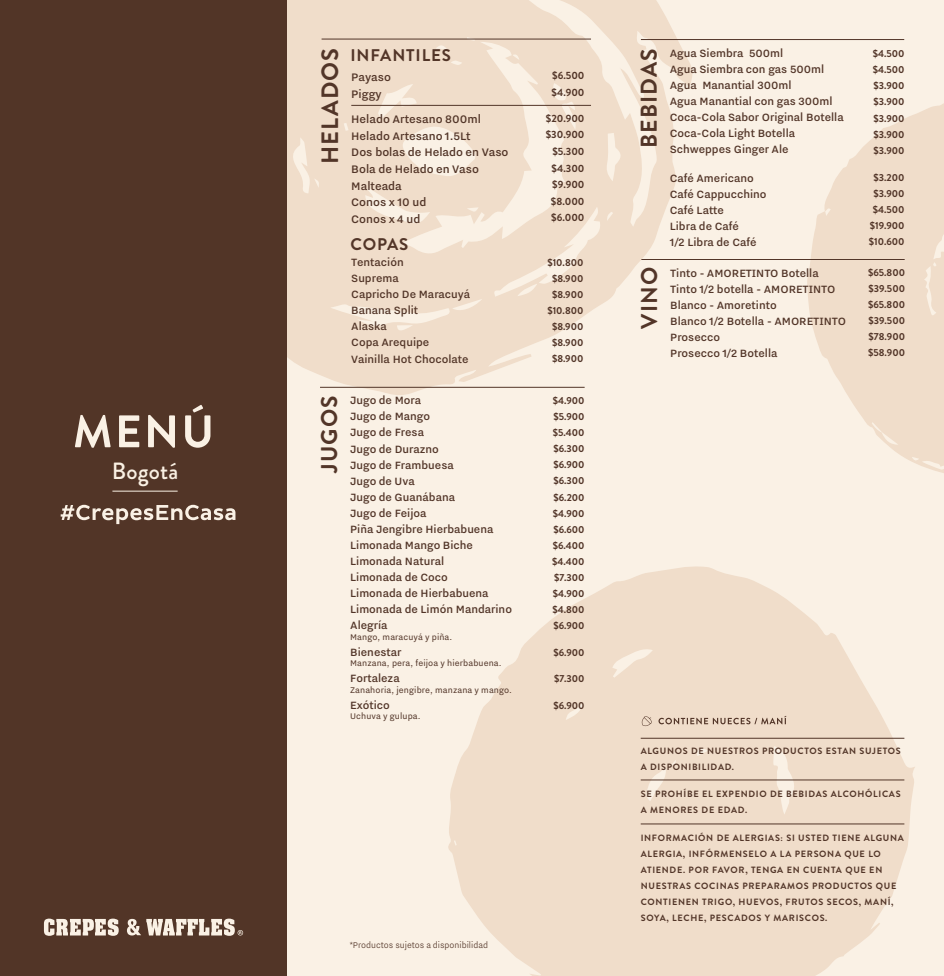
<style>
.page{position:relative;width:944px;height:976px;background:#fff}
.page>*{position:absolute;margin:0;border:0;box-sizing:border-box;transform-origin:0 0}
.t1{font:700 23.55px "Brandon Grotesque";letter-spacing:.05em;color:#523528}
.t2{font:500 23.4px "Brandon Grotesque";letter-spacing:.01em;color:#faf0e3}
.t3{font:700 22.8px "Brandon Grotesque";letter-spacing:.05em;color:#523528}
.t4{font:700 16.8px "Brandon Grotesque";letter-spacing:.05em;color:#523528}
.t5{font:500 13.5px/16.6px "Nitti Grotesk";color:#523528}
.t6{font:500 13.05px/16px "Nitti Grotesk";color:#523528}
.t7{font:700 10.5px/16.6px "Brandon Grotesque";color:#523528}
.t8{font:300 10.5px "Nitti Grotesk";color:#523528}
.t9{font:700 10.2px/16px "Brandon Grotesque";color:#523528;text-align:justify}
.t10{font:10.2px "Nitti Grotesk";letter-spacing:.01em;color:#523528}
.t11{font:700 9.15px/15.9px "Brandon Grotesque";letter-spacing:.075em;color:#523528}
</style>
<div class="page">
<div style="left:255px;top:0;width:689px;height:976px;background:#faf1e5"></div>
<svg style="left:448px;top:566px;width:467px;height:410px;fill:#f0ddca"></svg>
<svg style="left:807px;top:103px;width:137px;height:370px;fill:#f0ddca"></svg>
<svg style="left:287px;top:0;width:405px;height:395px;fill:#f0ddca"></svg>
<div style="left:0;top:0;width:287px;height:976px;background:#523527"></div>
<svg style="left:127px;top:918px;width:116px;height:17px"></svg>
<svg style="left:44px;top:918px;width:75px;height:17px"></svg>
<svg style="left:75px;top:415px;width:36px;height:33px"></svg>
<svg style="left:119px;top:415px;width:20px;height:32px"></svg>
<svg style="left:148px;top:415px;width:27px;height:33px"></svg>
<svg style="left:185px;top:405px;width:25px;height:43px"></svg>
<hr style="left:112px;top:490px;width:66px;height:1px;background:#faf1e5">
<svg style="left:61px;top:505px;width:174px;height:19px"></svg>
<hr style="left:320px;top:387px;width:264px;height:1px;background:#523528">
<hr style="left:641px;top:39px;width:263px;height:1px;background:#523528">
<hr style="left:641px;top:259px;width:263px;height:1px;background:#523528">
<hr style="left:640px;top:738px;width:264px;height:1px;background:#523528">
<hr style="left:640px;top:823px;width:264px;height:1px;background:#523528">
<hr style="left:640px;top:779px;width:264px;height:1px;background:#523528">
<svg style="left:658px;top:715px;width:128px;height:9px"></svg>
<svg style="left:641px;top:716px;width:11px;height:10px"></svg>
<hr style="left:321px;top:39px;width:270px;height:1px;background:#523528">
<hr style="left:351px;top:105px;width:240px;height:1px;background:#523528">
<h2 class="t2" style="left:112px;top:454px;width:68px">Bogotá</h2>
<h1 class="t1" style="left:313px;top:164px;width:118px;rotate:-90deg">HELADOS</h1>
<p class="t4" style="left:350px;top:44px;width:102px">INFANTILES</p>
<p class="t5" style="left:351px;top:68px;width:41px">Payaso<br>Piggy</p>
<p class="t5" style="left:351px;top:110px;width:159px">Helado Artesano 800ml<br>Helado Artesano 1.5Lt<br>Dos bolas de Helado en Vaso<br>Bola de Helado en Vaso<br>Malteada<br>Conos x 10 ud<br>Conos x 4 ud</p>
<p class="t4" style="left:350px;top:232px;width:60px">COPAS</p>
<p class="t7" style="left:551px;top:67px;width:34px">$6.500 $4.900</p>
<p class="t7" style="left:546px;top:110px;width:40px;text-align:right">$20.900 $30.900 $5.300 $4.300 $9.900 $8.000 $6.000</p>
<p class="t6" style="left:351px;top:254px;width:120px">Tentación<br>Suprema<br>Capricho De Maracuyá<br>Banana Split<br>Alaska<br>Copa Arequipe<br>Vainilla Hot Chocolate</p>
<p class="t9" style="left:547px;top:254px;width:38px;text-align:center">$10.800 $8.900 $8.900 $10.800 $8.900 $8.900 $8.900</p>
<h3 class="t3" style="left:313px;top:473px;width:79px;rotate:-90deg">JUGOS</h3>
<p class="t6" style="left:350px;top:392px;width:163px">Jugo de Mora<br>Jugo de Mango<br>Jugo de Fresa<br>Jugo de Durazno<br>Jugo de Frambuesa<br>Jugo de Uva<br>Jugo de Guanábana<br>Jugo de Feijoa<br>Piña Jengibre Hierbabuena<br>Limonada Mango Biche<br>Limonada Natural<br>Limonada de Coco<br>Limonada de Hierbabuena<br>Limonada de Limón Mandarino<br>Alegría</p>
<p class="t10" style="left:350px;top:631px;width:104px">Mango, maracuyá y piña.</p>
<p class="t6" style="left:350px;top:643px;width:53px">Bienestar</p>
<p class="t10" style="left:350px;top:657px;width:153px">Manzana, pera, feijoa y hierbabuena.</p>
<p class="t6" style="left:350px;top:670px;width:51px">Fortaleza</p>
<p class="t10" style="left:350px;top:684px;width:163px">Zanahoria, jengibre, manzana y mango.</p>
<p class="t6" style="left:350px;top:696px;width:41px">Exótico</p>
<p class="t10" style="left:350px;top:710px;width:72px">Uchuva y gulupa.</p>
<p class="t9" style="left:552px;top:393px;width:34px">$4.900 $5.900 $5.400 $6.300 $6.900 $6.300 $6.200 $4.900 $6.600 $6.400 $4.400 $7.300 $4.900 $4.800 $6.900</p>
<p class="t9" style="left:553px;top:644px;width:33px">$6.900</p>
<p class="t9" style="left:554px;top:671px;width:32px">$7.300</p>
<p class="t9" style="left:553px;top:697px;width:33px">$6.900</p>
<p class="t8" style="left:350px;top:939px;width:140px">*Productos sujetos a disponibilidad</p>
<h3 class="t3" style="left:633px;top:148px;width:101px;rotate:-90deg">BEBIDAS</h3>
<h3 class="t3" style="left:633px;top:328px;width:63px;rotate:-90deg">VINO</h3>
<p class="t6" style="left:670px;top:45px;width:175px">Agua Siembra 500ml<br>Agua Siembra con gas 500ml<br>Agua Manantial 300ml<br>Agua Manantial con gas 300ml<br>Coca-Cola Sabor Original Botella<br>Coca-Cola Light Botella<br>Schweppes Ginger Ale</p>
<p class="t9" style="left:872px;top:46px;width:33px">$4.500 $4.500 $3.900 $3.900 $3.900 $3.900 $3.900</p>
<p class="t6" style="left:670px;top:170px;width:98px">Café Americano<br>Café Cappucchino<br>Café Latte<br>Libra de Café<br>1/2 Libra de Café</p>
<p class="t9" style="left:868px;top:170px;width:37px;text-align:center">$3.200 $3.900 $4.500 $19.900 $10.600</p>
<p class="t6" style="left:670px;top:264px;width:177px">Tinto - AMORETINTO Botella<br>Tinto 1/2 botella - AMORETINTO<br>Blanco - Amoretinto<br>Blanco 1/2 Botella - AMORETINTO<br>Prosecco<br>Prosecco 1/2 Botella</p>
<p class="t9" style="left:868px;top:264px;width:38px">$65.800 $39.500 $65.800 $39.500 $78.900 $58.900</p>
<p class="t11" style="left:640px;top:742px;width:262px">ALGUNOS DE NUESTROS PRODUCTOS ESTAN SUJETOS<br>A DISPONIBILIDAD.</p>
<p class="t11" style="left:640px;top:786px;width:261px">SE PROHÍBE EL EXPENDIO DE BEBIDAS ALCOHÓLICAS<br>A MENORES DE EDAD.</p>
<p class="t11" style="left:640px;top:830px;width:265px">INFORMACIÓN DE ALERGIAS: SI USTED TIENE ALGUNA ALERGIA, INFÓRMENSELO A LA PERSONA QUE LO ATIENDE. POR FAVOR, TENGA EN CUENTA QUE EN NUESTRAS COCINAS PREPARAMOS PRODUCTOS QUE CONTIENEN TRIGO, HUEVOS, FRUTOS SECOS, MANÍ, SOYA, LECHE, PESCADOS Y MARISCOS.</p>
</div>
